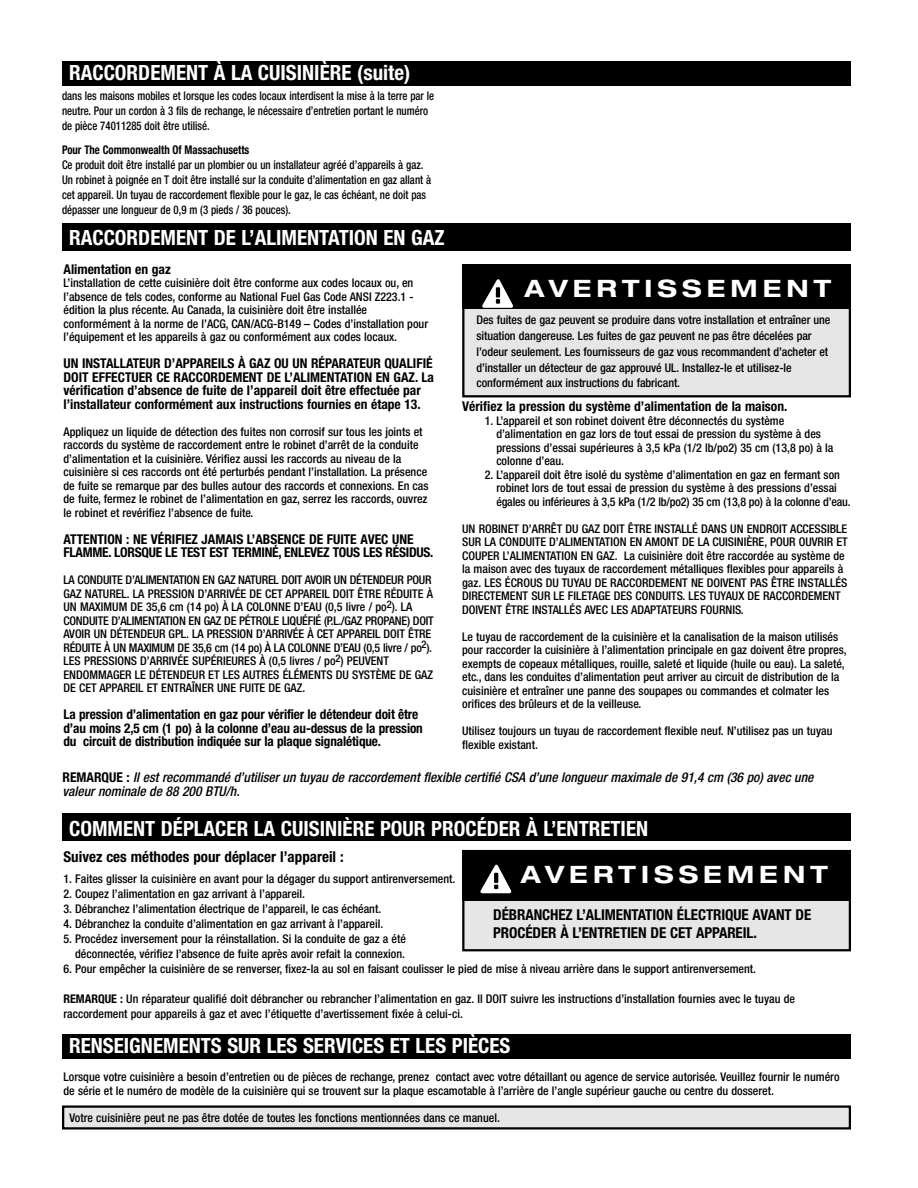
<style>
.page{position:relative;width:918px;height:1188px;background:#fff}
.page>*{position:absolute;margin:0;border:0;box-sizing:border-box;transform-origin:0 0}
.t1{font:700 expanded 24px "Helvetica Neue";letter-spacing:.21em;color:#fff}
.t2{font:700 condensed 21px "Helvetica Neue";color:#fff}
.t3{font:700 condensed 15px/18px "Helvetica Neue";letter-spacing:-.005em;color:#000}
.t4{font:700 condensed 13.5px/13.5px "Helvetica Neue";color:#000}
.t5{font:italic 500 condensed 13.5px/14.2px "Helvetica Neue";color:#000}
.t6{font:700 condensed 13.5px/13.5px "Helvetica Neue";letter-spacing:-.02em;color:#000}
.t7{font:500 condensed 12px/13.5px "Helvetica Neue";color:#000}
.t8{font:500 condensed 12px/15px "Helvetica Neue";color:#000;scale:.9 1}
.t9{font:700 condensed 12px "Helvetica Neue";color:#000;scale:.9 1}
.s1{font-weight:700;font-style:normal}
.s2{font-weight:700}
</style>
<div class="page">
<div style="left:62px;top:61px;width:789px;height:24px;background:#000"></div>
<div style="left:62px;top:223px;width:789px;height:28px;background:#000"></div>
<div style="left:62px;top:813px;width:789px;height:28px;background:#000"></div>
<div style="left:62px;top:1034px;width:789px;height:24px;background:#000"></div>
<div style="left:64px;top:1108px;width:785px;height:19px;background:#e6e6e6"></div>
<div style="left:62px;top:1105px;width:789px;height:25px;border:2px solid #000"></div>
<div style="left:464px;top:267px;width:385px;height:128px;background:#e6e6e6"></div>
<div style="left:462px;top:264px;width:389px;height:133px;border:2px solid #000"></div>
<div style="left:464px;top:852px;width:385px;height:97px;background:#e6e6e6"></div>
<div style="left:462px;top:850px;width:389px;height:101px;border:2px solid #000"></div>
<div style="left:462px;top:264px;width:389px;height:45px;background:#000"></div>
<svg style="left:482px;top:279px;width:31px;height:29px"></svg>
<div style="left:462px;top:850px;width:389px;height:50px;background:#000"></div>
<svg style="left:480px;top:864px;width:31px;height:29px"></svg>
<h2 class="t2" style="left:69px;top:65px;width:343px">RACCORDEMENT À LA CUISINIÈRE (suite)</h2>
<p class="t8" style="left:62px;top:89px;width:415px">dans les maisons mobiles et lorsque les codes locaux interdisent la mise à la terre par le neutre. Pour un cordon à 3 fils de rechange, le nécessaire d’entretien portant le numéro de pièce 74011285 doit être utilisé.</p>
<p class="t9" style="left:62px;top:145px;width:210px">Pour The Commonwealth Of Massachusetts</p>
<p class="t8" style="left:62px;top:158px;width:412px">Ce produit doit être installé par un plombier ou un installateur agréé d’appareils à gaz.<br>Un robinet à poignée en T doit être installé sur la conduite d’alimentation en gaz allant à cet appareil. Un tuyau de raccordement flexible pour le gaz, le cas échéant, ne doit pas dépasser une longueur de 0,9 m (3 pieds / 36 pouces).</p>
<h2 class="t2" style="left:69px;top:230px;width:377px">RACCORDEMENT DE L’ALIMENTATION EN GAZ</h2>
<p class="t4" style="left:64px;top:263px;width:109px">Alimentation en gaz</p>
<p class="t7" style="left:64px;top:277px;width:366px">L’installation de cette cuisinière doit être conforme aux codes locaux ou, en l’absence de tels codes, conforme au National Fuel Gas Code ANSI Z223.1 - édition la plus récente. Au Canada, la cuisinière doit être installée conformément à la norme de l’ACG, CAN/ACG-B149 – Codes d’installation pour l’équipement et les appareils à gaz ou conformément aux codes locaux.</p>
<p class="t4" style="left:64px;top:358px;width:372px">UN INSTALLATEUR D’APPAREILS À GAZ OU UN RÉPARATEUR QUALIFIÉ DOIT EFFECTUER CE RACCORDEMENT DE L’ALIMENTATION EN GAZ. La vérification d’absence de fuite de l’appareil doit être effectuée par l’installateur conformément aux instructions fournies en étape 13.</p>
<p class="t7" style="left:64px;top:426px;width:367px">Appliquez un liquide de détection des fuites non corrosif sur tous les joints et raccords du système de raccordement entre le robinet d’arrêt de la conduite d’alimentation et la cuisinière. Vérifiez aussi les raccords au niveau de la cuisinière si ces raccords ont été perturbés pendant l’installation. La présence de fuite se remarque par des bulles autour des raccords et connexions. En cas de fuite, fermez le robinet de l’alimentation en gaz, serrez les raccords, ouvrez le robinet et revérifiez l’absence de fuite.</p>
<p class="t6" style="left:64px;top:533px;width:372px">ATTENTION : NE VÉRIFIEZ JAMAIS L’ABSENCE DE FUITE AVEC UNE<br>FLAMME. LORSQUE LE TEST EST TERMINÉ, ENLEVEZ TOUS LES RÉSIDUS.</p>
<p class="t7" style="left:64px;top:574px;width:372px">LA CONDUITE D’ALIMENTATION EN GAZ NATUREL DOIT AVOIR UN DÉTENDEUR POUR GAZ NATUREL. LA PRESSION D’ARRIVÉE DE CET APPAREIL DOIT ÊTRE RÉDUITE À UN MAXIMUM DE 35,6 cm (14 po) À LA COLONNE D’EAU (0,5 livre / po<sup>2</sup>). LA CONDUITE D’ALIMENTATION EN GAZ DE PÉTROLE LIQUÉFIÉ (P.L./GAZ PROPANE) DOIT AVOIR UN DÉTENDEUR GPL. LA PRESSION D’ARRIVÉE À CET APPAREIL DOIT ÊTRE RÉDUITE À UN MAXIMUM DE 35,6 cm (14 po) À LA COLONNE D’EAU (0,5 livre / po<sup>2</sup>).<br>LES PRESSIONS D’ARRIVÉE SUPÉRIEURES À (0,5 livres / po<sup>2</sup>) PEUVENT ENDOMMAGER LE DÉTENDEUR ET LES AUTRES ÉLÉMENTS DU SYSTÈME DE GAZ DE CET APPAREIL ET ENTRAÎNER UNE FUITE DE GAZ.</p>
<p class="t4" style="left:64px;top:709px;width:361px">La pression d’alimentation en gaz pour vérifier le détendeur doit être d’au moins 2,5 cm (1 po) à la colonne d’eau au-dessus de la pression du circuit de distribution indiquée sur la plaque signalétique.</p>
<h1 class="t1" style="left:524px;top:280px;width:308px">AVERTISSEMENT</h1>
<p class="t7" style="left:476px;top:313px;width:356px;line-height:15.8px">Des fuites de gaz peuvent se produire dans votre installation et entraîner une situation dangereuse. Les fuites de gaz peuvent ne pas être décelées par l’odeur seulement. Les fournisseurs de gaz vous recommandent d’acheter et d’installer un détecteur de gaz approuvé UL. Installez-le et utilisez-le conformément aux instructions du fabricant.</p>
<p class="t4" style="left:462px;top:401px;width:327px">Vérifiez la pression du système d’alimentation de la maison.</p>
<p class="t7" style="left:496px;top:415px;width:339px;text-indent:-12px">1. L’appareil et son robinet doivent être déconnectés du système d’alimentation en gaz lors de tout essai de pression du système à des pressions d’essai supérieures à 3,5 kPa (1/2 lb/po2) 35 cm (13,8 po) à la colonne d’eau.</p>
<p class="t7" style="left:496px;top:469px;width:356px;text-indent:-12px">2. L’appareil doit être isolé du système d’alimentation en gaz en fermant son robinet lors de tout essai de pression du système à des pressions d’essai égales ou inférieures à 3,5 kPa (1/2 lb/po2) 35 cm (13,8 po) à la colonne d’eau.</p>
<p class="t7" style="left:462px;top:523px;width:387px">UN ROBINET D’ARRÊT DU GAZ DOIT ÊTRE INSTALLÉ DANS UN ENDROIT ACCESSIBLE SUR LA CONDUITE D’ALIMENTATION EN AMONT DE LA CUISINIÈRE, POUR OUVRIR ET COUPER L’ALIMENTATION EN GAZ. La cuisinière doit être raccordée au système de la maison avec des tuyaux de raccordement métalliques flexibles pour appareils à gaz. LES ÉCROUS DU TUYAU DE RACCORDEMENT NE DOIVENT PAS ÊTRE INSTALLÉS DIRECTEMENT SUR LE FILETAGE DES CONDUITS. LES TUYAUX DE RACCORDEMENT DOIVENT ÊTRE INSTALLÉS AVEC LES ADAPTATEURS FOURNIS.</p>
<p class="t7" style="left:462px;top:631px;width:386px">Le tuyau de raccordement de la cuisinière et la canalisation de la maison utilisés pour raccorder la cuisinière à l’alimentation principale en gaz doivent être propres, exempts de copeaux métalliques, rouille, saleté et liquide (huile ou eau). La saleté, etc., dans les conduites d’alimentation peut arriver au circuit de distribution de la cuisinière et entraîner une panne des soupapes ou commandes et colmater les orifices des brûleurs et de la veilleuse.</p>
<p class="t7" style="left:462px;top:725px;width:372px">Utilisez toujours un tuyau de raccordement flexible neuf. N’utilisez pas un tuyau flexible existant.</p>
<p class="t5" style="left:63px;top:771px;width:752px"><span class="s1">REMARQUE :</span> Il est recommandé d’utiliser un tuyau de raccordement flexible certifié CSA d’une longueur maximale de 91,4 cm (36 po) avec une valeur nominale de 88 200 BTU/h.</p>
<h2 class="t2" style="left:69px;top:821px;width:581px">COMMENT DÉPLACER LA CUISINIÈRE POUR PROCÉDER À L’ENTRETIEN</h2>
<p class="t3" style="left:64px;top:849px;width:282px">Suivez ces méthodes pour déplacer l’appareil :</p>
<p class="t7" style="left:64px;top:873px;width:393px">1. Faites glisser la cuisinière en avant pour la dégager du support antirenversement.</p>
<p class="t7" style="left:64px;top:888px;width:243px">2. Coupez l’alimentation en gaz arrivant à l’appareil.</p>
<p class="t7" style="left:64px;top:903px;width:319px">3. Débranchez l’alimentation électrique de l’appareil, le cas échéant.</p>
<p class="t7" style="left:64px;top:918px;width:321px">4. Débranchez la conduite d’alimentation en gaz arrivant à l’appareil.</p>
<p class="t7" style="left:64px;top:932px;width:344px;line-height:15px;text-align:right">5. Procédez inversement pour la réinstallation. Si la conduite de gaz a été déconnectée, vérifiez l’absence de fuite après avoir refait la connexion.</p>
<p class="t7" style="left:64px;top:963px;width:694px">6. Pour empêcher la cuisinière de se renverser, fixez-la au sol en faisant coulisser le pied de mise à niveau arrière dans le support antirenversement.</p>
<p class="t7" style="left:64px;top:992px;width:733px;line-height:15px"><span class="s2">REMARQUE :</span> Un réparateur qualifié doit débrancher ou rebrancher l’alimentation en gaz. Il DOIT suivre les instructions d’installation fournies avec le tuyau de raccordement pour appareils à gaz et avec l’étiquette d’avertissement fixée à celui-ci.</p>
<h1 class="t1" style="left:521px;top:865px;width:308px">AVERTISSEMENT</h1>
<p class="t3" style="left:493px;top:907px;width:320px">DÉBRANCHEZ L’ALIMENTATION ÉLECTRIQUE AVANT DE<br>PROCÉDER À L’ENTRETIEN DE CET APPAREIL.</p>
<h2 class="t2" style="left:69px;top:1038px;width:443px">RENSEIGNEMENTS SUR LES SERVICES ET LES PIÈCES</h2>
<p class="t7" style="left:64px;top:1071px;width:778px">Lorsque votre cuisinière a besoin d’entretien ou de pièces de rechange, prenez contact avec votre détaillant ou agence de service autorisée. Veuillez fournir le numéro de série et le numéro de modèle de la cuisinière qui se trouvent sur la plaque escamotable à l’arrière de l’angle supérieur gauche ou centre du dosseret.</p>
<p class="t7" style="left:69px;top:1112px;width:432px">Votre cuisinière peut ne pas être dotée de toutes les fonctions mentionnées dans ce manuel.</p>
</div>
